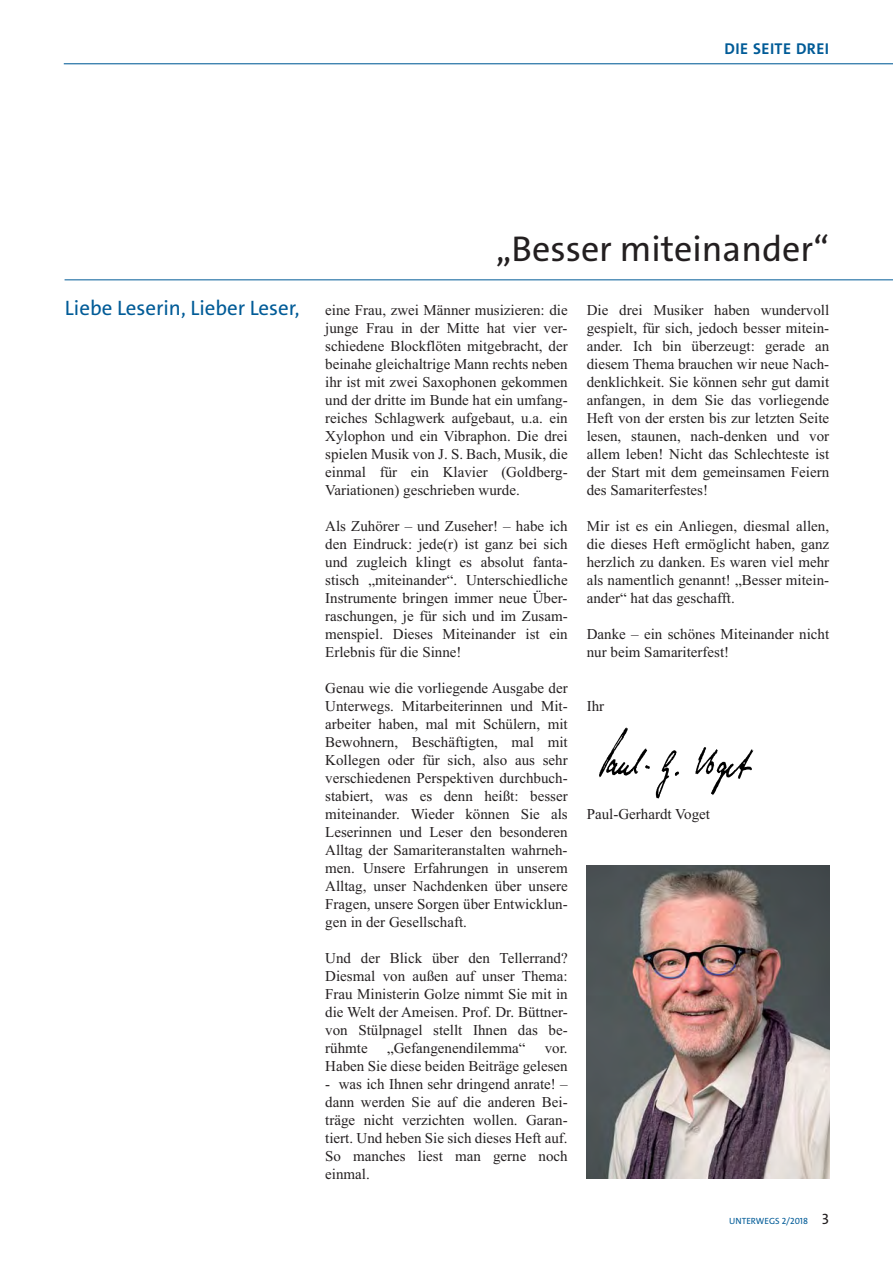
<style>
.page{position:relative;width:893px;height:1263px;background:#fff}
.page>*{position:absolute;margin:0;border:0;box-sizing:border-box;transform-origin:0 0}
.t1{font:36px "The Sans C4 s";color:#231f20}
.t2{font:21px "The Sans C4 s";color:#005b97}
.t3{font:700 15.75px "The Sans C4 s";letter-spacing:.025em;color:#005b97}
.t4{font:15px/18px "Times New Roman";color:#231f20;text-align:justify}
.t5{font:9px "The Sans C4 s";color:#005b97}
.s1{font-size:15px;color:#231f20}
</style>
<div class="page">
<img style="left:599px;top:727px;width:155px;height:72px">
<hr style="left:64px;top:63px;width:829px;height:1px;background:#005b97">
<img style="left:587px;top:865px;width:242px;height:314px">
<hr style="left:65px;top:279px;width:828px;height:1px;background:#005b97">
<p class="t3" style="left:724px;top:43px;width:106px">DIE SEITE DREI</p>
<h2 class="t2" style="left:65px;top:300px;width:236px">Liebe Leserin, Lieber Leser,</h2>
<h1 class="t1" style="left:496px;top:235px;width:335px">„Besser miteinander“</h1>
<p class="t4" style="left:325px;top:302px;width:244px">eine Frau, zwei Männer musizieren: die junge Frau in der Mitte hat vier ver&shy;schiedene Blockflöten mitgebracht, der beinahe gleichaltrige Mann rechts neben ihr ist mit zwei Saxophonen gekommen und der dritte im Bunde hat ein umfang&shy;reiches Schlagwerk aufgebaut, u.a. ein Xylophon und ein Vibraphon. Die drei spielen Musik von J. S. Bach, Musik, die einmal für ein Klavier (Goldberg-Variationen) geschrieben wurde.</p>
<p class="t4" style="left:325px;top:518px;width:244px">Als Zuhörer – und Zuseher! – habe ich den Eindruck: jede(r) ist ganz bei sich und zugleich klingt es absolut fanta&shy;stisch „miteinander“. Unterschiedliche Instrumente bringen immer neue Über&shy;raschungen, je für sich und im Zusam&shy;menspiel. Dieses Miteinander ist ein Erlebnis für die Sinne!</p>
<p class="t4" style="left:325px;top:680px;width:244px">Genau wie die vorliegende Ausgabe der Unterwegs. Mitarbeiterinnen und Mit&shy;arbeiter haben, mal mit Schülern, mit Bewohnern, Beschäftigten, mal mit Kollegen oder für sich, also aus sehr verschiedenen Perspektiven durchbuch&shy;stabiert, was es denn heißt: besser miteinander. Wieder können Sie als Leserinnen und Leser den besonderen Alltag der Samariteranstalten wahrneh&shy;men. Unsere Erfahrungen in unserem Alltag, unser Nachdenken über unsere Fragen, unsere Sorgen über Entwicklun&shy;gen in der Gesellschaft.</p>
<p class="t4" style="left:325px;top:950px;width:244px">Und der Blick über den Tellerrand?<br>Diesmal von außen auf unser Thema:<br>Frau Ministerin Golze nimmt Sie mit in die Welt der Ameisen. Prof. Dr. Büttner&shy;von Stülpnagel stellt Ihnen das be&shy;rühmte</p>
<p class="t4" style="left:587px;top:302px;width:244px">Die drei Musiker haben wundervoll gespielt, für sich, jedoch besser mitein&shy;ander. Ich bin überzeugt: gerade an diesem Thema brauchen wir neue Nach&shy;denklichkeit. Sie können sehr gut damit anfangen, in dem Sie das vorliegende Heft von der ersten bis zur letzten Seite lesen, staunen, nach-denken und vor allem leben! Nicht das Schlechteste ist der Start mit dem gemeinsamen Feiern des Samariterfestes!</p>
<p class="t4" style="left:587px;top:518px;width:244px">Mir ist es ein Anliegen, diesmal allen, die dieses Heft ermöglicht haben, ganz herzlich zu danken. Es waren viel mehr als namentlich genannt! „Besser mitein&shy;ander“ hat das geschafft.</p>
<p class="t4" style="left:587px;top:626px;width:244px">Danke – ein schönes Miteinander nicht nur beim Samariterfest!</p>
<p class="t4" style="left:587px;top:698px;width:19px">Ihr</p>
<p class="t4" style="left:587px;top:806px;width:125px">Paul-Gerhardt Voget</p>
<p class="t4" style="left:387px;top:1040px;width:140px">„Gefangenendilemma“</p>
<p class="t4" style="left:325px;top:1040px;width:244px;text-align:right">vor.<br>Haben Sie diese beiden Beiträge gelesen</p>
<p class="t4" style="left:325px;top:1076px;width:244px">- was ich Ihnen sehr dringend anrate! – dann werden Sie auf die anderen Bei&shy;träge nicht verzichten wollen. Garan&shy;tiert. Und heben Sie sich dieses Heft auf.<br>So manches liest man gerne noch einmal.</p>
<p class="t5" style="left:729px;top:1217px;width:102px">UNTERWEGS 2/2018 <span class="s1">3</span></p>
</div>
